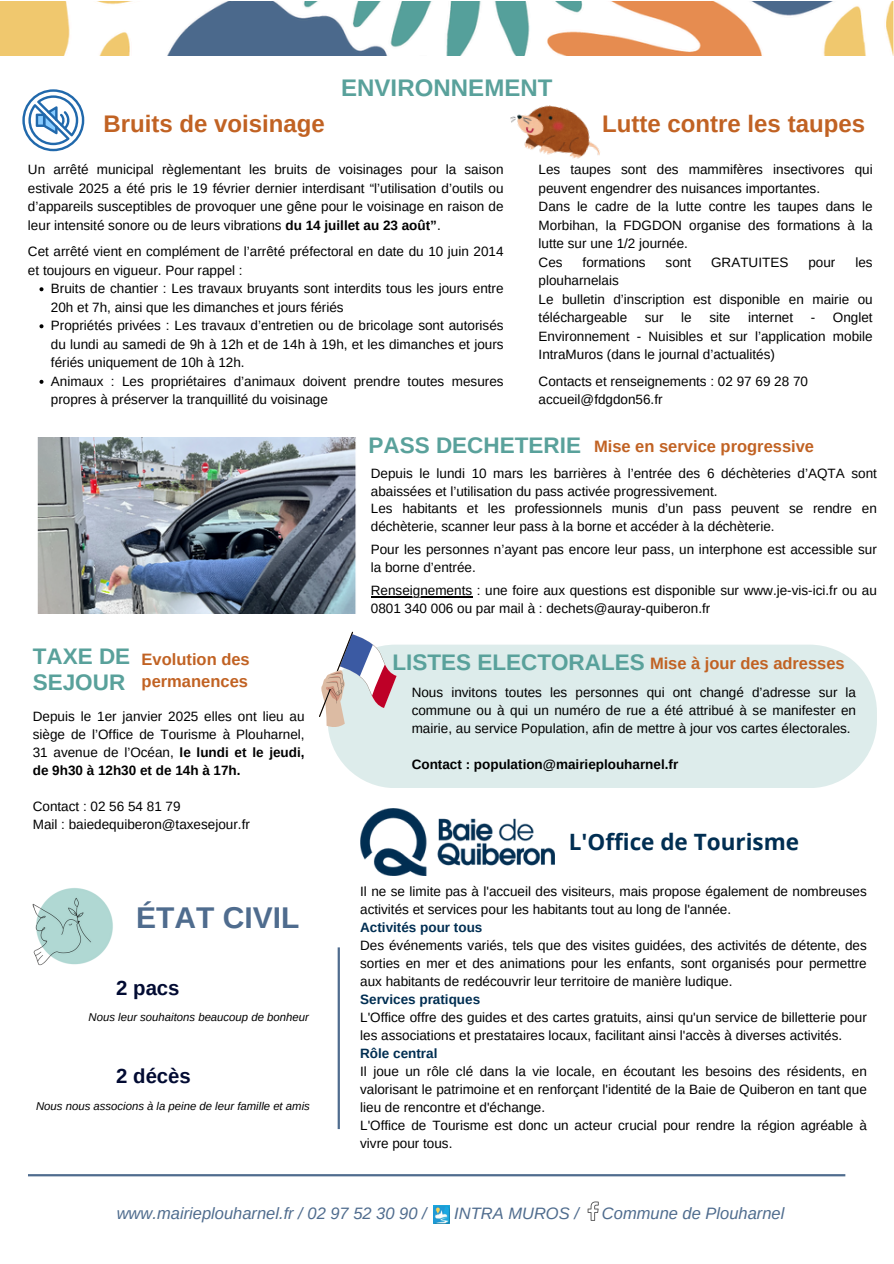
<style>
.page{position:relative;width:894px;height:1264px;background:#fff}
.page>*{position:absolute;margin:0;border:0;box-sizing:border-box;transform-origin:0 0}
.t1{font:700 30px "Arimo";color:#4f6c8e}
.t2{font:700 24px "Arimo";color:#c16223}
.t3{font:700 24px "Arimo";color:#59a19b}
.t4{font:700 22.5px/25.8px "Arimo";color:#59a19b}
.t5{font:700 22.5px "Open Sans";color:#002e52}
.t6{font:700 20.4px "Arimo";color:#020b32}
.t7{font:700 16.5px/22.5px "Arimo";color:#c16223}
.t8{font:italic 16.5px "Arimo";color:#4f6c8e}
.t9{font:13.5px/18.5px "Arimo";color:#000}
.t10{font:700 13.5px "Arimo";color:#002e52}
.t11{font:700 13.5px "Arimo";color:#000}
.t12{font:italic 11.4px "Arimo";color:#000}
.s1{font-weight:700}
</style>
<div class="page">
<hr style="left:28px;top:1174px;width:817px;height:2px;background:#4f6c8e">
<img style="left:0;top:1px;width:893px;height:54px">
<img style="left:433px;top:1205px;width:17px;height:18px">
<img style="left:587px;top:1201px;width:12px;height:19px">
<img style="left:32px;top:888px;width:81px;height:78px">
<hr style="left:337px;top:947px;width:3px;height:182px;background:#4f6c8e">
<svg style="left:22px;top:89px;width:62px;height:62px"></svg>
<img style="left:510px;top:105px;width:90px;height:54px">
<img style="left:37px;top:437px;width:319px;height:177px">
<div style="left:328px;top:644px;width:548px;height:144px;background:#ddeceb"></div>
<svg style="left:319px;top:631px;width:77px;height:98px"></svg>
<img style="left:360px;top:809px;width:194px;height:66px">
<svg style="left:39px;top:287px;width:4px;height:4px"></svg>
<svg style="left:39px;top:324px;width:4px;height:4px"></svg>
<svg style="left:39px;top:380px;width:4px;height:4px"></svg>
<hr style="left:371px;top:596px;width:101px;height:1px;background:#000">
<p class="t3" style="left:341px;top:74px;width:213px">ENVIRONNEMENT</p>
<p class="t2" style="left:103px;top:110px;width:223px">Bruits de voisinage</p>
<p class="t9" style="left:28px;top:160px;width:477px;text-align:justify">Un arrêté municipal règlementant les bruits de voisinages pour la saison estivale 2025 a été pris le 19 février dernier interdisant “l’utilisation d’outils ou d’appareils susceptibles de provoquer une gêne pour le voisinage en raison de leur intensité sonore ou de leurs vibrations <span class="s1">du 14 juillet au 23 août”</span>.</p>
<p class="t9" style="left:28px;top:242px;width:477px">Cet arrêté vient en complément de l’arrêté préfectoral en date du 10 juin 2014 et toujours en vigueur. Pour rappel :</p>
<p class="t9" style="left:51px;top:279px;width:454px">Bruits de chantier : Les travaux bruyants sont interdits tous les jours entre<br>20h et 7h, ainsi que les dimanches et jours fériés</p>
<p class="t9" style="left:51px;top:316px;width:454px;text-align:justify">Propriétés privées : Les travaux d’entretien ou de bricolage sont autorisés du lundi au samedi de 9h à 12h et de 14h à 19h, et les dimanches et jours fériés uniquement de 10h à 12h.</p>
<p class="t9" style="left:51px;top:372px;width:454px">Animaux : Les propriétaires d’animaux doivent prendre toutes mesures propres à préserver la tranquillité du voisinage</p>
<p class="t2" style="left:602px;top:110px;width:264px">Lutte contre les taupes</p>
<h2 class="t9" style="left:538px;top:160px;width:335px">Les taupes sont des mammifères insectivores qui peuvent engendrer des nuisances importantes.</h2>
<h5 class="t9" style="left:538px;top:197px;width:335px;text-align:justify">Dans le cadre de la lutte contre les taupes dans le Morbihan, la FDGDON organise des formations à la lutte sur une 1/2 journée.</h5>
<p class="t9" style="left:538px;top:253px;width:25px">Ces</p>
<p class="t9" style="left:582px;top:253px;width:64px">formations</p>
<p class="t9" style="left:665px;top:253px;width:27px">sont</p>
<p class="t9" style="left:711px;top:253px;width:79px">GRATUITES</p>
<p class="t9" style="left:808px;top:253px;width:29px">pour</p>
<p class="t9" style="left:855px;top:253px;width:19px">les</p>
<p class="t9" style="left:538px;top:271px;width:82px">plouharnelais</p>
<p class="t9" style="left:538px;top:290px;width:335px">Le bulletin d’inscription est disponible en mairie ou téléchargeable</p>
<p class="t9" style="left:538px;top:308px;width:335px;text-align:justify;text-indent:272px">- Onglet Environnement - Nuisibles et sur l’application mobile IntraMuros (dans le journal d’actualités)</p>
<p class="t9" style="left:538px;top:372px;width:271px">Contacts et renseignements : 02 97 69 28 70</p>
<p class="t9" style="left:538px;top:390px;width:125px">accueil@fdgdon56.fr</p>
<p class="t9" style="left:644px;top:308px;width:20px">sur</p>
<p class="t9" style="left:681px;top:308px;width:12px">le</p>
<p class="t9" style="left:709px;top:308px;width:22px">site</p>
<p class="t9" style="left:747px;top:308px;width:46px">internet</p>
<p class="t4" style="left:368px;top:432px;width:214px">PASS DECHETERIE</p>
<p class="t7" style="left:594px;top:435px;width:221px">Mise en service progressive</p>
<h1 class="t4" style="left:33px;top:643px;width:99px">TAXE DE<br>SEJOUR</h1>
<h4 class="t9" style="left:33px;top:707px;width:273px;line-height:18px;text-align:justify">Depuis le 1er janvier 2025 elles ont lieu au siège de l’Office de Tourisme à Plouharnel, 31 avenue de l’Océan, <span class="s1">le lundi et le jeudi, de 9h30 à 12h30 et de 14h à 17h.</span></h4>
<p class="t9" style="left:33px;top:797px;width:149px">Contact : 02 56 54 81 79</p>
<h4 class="t9" style="left:33px;top:815px;width:218px">Mail : baiedequiberon@taxesejour.fr</h4>
<p class="t7" style="left:142px;top:647px;width:110px">Evolution des permanences</p>
<h3 class="t1" style="left:136px;top:901px;width:165px">ÉTAT CIVIL</h3>
<p class="t6" style="left:116px;top:976px;width:65px">2 pacs</p>
<p class="t12" style="left:88px;top:1011px;width:222px">Nous leur souhaitons beaucoup de bonheur</p>
<p class="t6" style="left:116px;top:1064px;width:76px">2 décès</p>
<p class="t12" style="left:36px;top:1099px;width:275px">Nous nous associons à la peine de leur famille et amis</p>
<h2 class="t9" style="left:371px;top:464px;width:507px;line-height:17.7px">Depuis le lundi 10 mars les barrières à l’entrée des 6 déchèteries d’AQTA sont abaissées et l’utilisation du pass activée progressivement.</h2>
<h5 class="t9" style="left:371px;top:500px;width:507px;line-height:17.7px">Les habitants et les professionnels munis d’un pass peuvent se rendre en déchèterie, scanner leur pass à la borne et accéder à la déchèterie.</h5>
<p class="t9" style="left:371px;top:541px;width:507px;line-height:17.7px">Pour les personnes n’ayant pas encore leur pass, un interphone est accessible sur la borne d’entrée.</p>
<p class="t9" style="left:371px;top:581px;width:507px;line-height:17.7px">Renseignements : une foire aux questions est disponible sur www.je-vis-ici.fr ou au<br>0801 340 006 ou par mail à : dechets@auray-quiberon.fr</p>
<h2 class="t4" style="left:392px;top:649px;width:254px">LISTES ELECTORALES</h2>
<p class="t7" style="left:650px;top:651px;width:196px">Mise à jour des adresses</p>
<p class="t9" style="left:411px;top:683px;width:446px;line-height:18px;text-align:justify">Nous invitons toutes les personnes qui ont changé d’adresse sur la commune ou à qui un numéro de rue a été attribué à se manifester en mairie, au service Population, afin de mettre à jour vos cartes électorales.</p>
<h3 class="t11" style="left:411px;top:756px;width:268px">Contact : population@mairieplouharnel.fr</h3>
<p class="t5" style="left:568px;top:826px;width:232px">L'Office de Tourisme</p>
<p class="t9" style="left:360px;top:882px;width:508px;line-height:18px">Il ne se limite pas à l'accueil des visiteurs, mais propose également de nombreuses activités et services pour les habitants tout au long de l'année.</p>
<p class="t10" style="left:360px;top:919px;width:124px">Activités pour tous</p>
<p class="t9" style="left:360px;top:936px;width:508px;line-height:18px;text-align:justify">Des événements variés, tels que des visites guidées, des activités de détente, des sorties en mer et des animations pour les enfants, sont organisés pour permettre aux habitants de redécouvrir leur territoire de manière ludique.</p>
<p class="t10" style="left:360px;top:991px;width:121px">Services pratiques</p>
<p class="t9" style="left:360px;top:1008px;width:508px;line-height:18px">L'Office offre des guides et des cartes gratuits, ainsi qu'un service de billetterie pour les associations et prestataires locaux, facilitant ainsi l'accès à diverses activités.</p>
<p class="t10" style="left:360px;top:1045px;width:79px">Rôle central</p>
<p class="t9" style="left:360px;top:1062px;width:508px;line-height:18px">Il joue un rôle clé dans la vie locale, en écoutant les besoins des résidents, en valorisant le patrimoine et en renforçant l'identité de la Baie de Quiberon en tant que lieu de rencontre et d'échange.<br>L'Office de Tourisme est donc un acteur crucial pour rendre la région agréable à vivre pour tous.</p>
<p class="t8" style="left:117px;top:1204px;width:311px">www.mairieplouharnel.fr / 02 97 52 30 90 /</p>
<p class="t8" style="left:454px;top:1204px;width:126px">INTRA MUROS /</p>
<p class="t8" style="left:601px;top:1204px;width:184px">Commune de Plouharnel</p>
</div>
